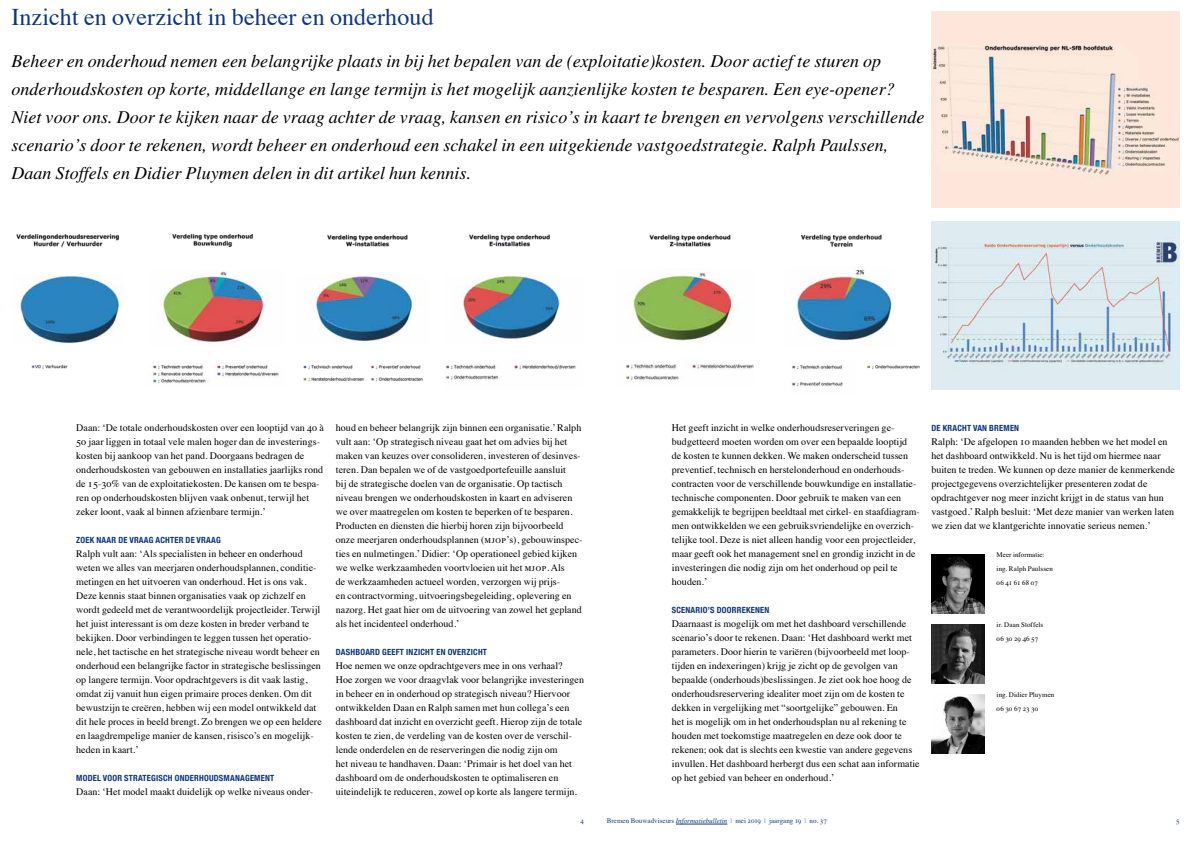
<style>
.page{position:relative;width:1191px;height:842px;background:#fff}
.page>*{position:absolute;margin:0;border:0;box-sizing:border-box;transform-origin:0 0}
.t1{font:24px "Times";letter-spacing:.005em;color:#0f377f}
.t2{font:18px/28px "Times Italic Os F";letter-spacing:.005em;color:#000}
.t3{font:10px/14px "Times";letter-spacing:.005em;color:#000}
.t4{font:700 condensed 8.5px "Helvetica Neue";letter-spacing:.025em;color:#0f377f}
.t5{font:7px/14px "Times";letter-spacing:.01em;color:#000}
.t6{font:7px "Times";letter-spacing:.005em;color:#0f377f}
.t7{font:7px "Times Roman SC";letter-spacing:.01em;color:#000}
.t8{font:7px "Times Roman SC";color:#0f377f}
.s1{font-family:"Times Roman SC"}
.s2{font-family:"Times Italic Os F"}
</style>
<div class="page">
<hr style="left:676px;top:824px;width:51px;height:1px;background:#0f377f">
<img style="left:931px;top:221px;width:248px;height:168px">
<img style="left:16px;top:234px;width:103px;height:14px">
<img style="left:31px;top:364px;width:37px;height:5px">
<img style="left:17px;top:274px;width:105px;height:69px">
<img style="left:172px;top:234px;width:81px;height:13px">
<img style="left:153px;top:362px;width:126px;height:22px">
<img style="left:162px;top:270px;width:109px;height:74px">
<img style="left:469px;top:234px;width:81px;height:13px">
<img style="left:457px;top:275px;width:103px;height:68px">
<img style="left:445px;top:364px;width:131px;height:17px">
<img style="left:801px;top:234px;width:81px;height:13px">
<img style="left:795px;top:269px;width:97px;height:76px">
<img style="left:791px;top:365px;width:52px;height:22px">
<img style="left:867px;top:365px;width:53px;height:4px">
<img style="left:327px;top:234px;width:81px;height:13px">
<img style="left:308px;top:274px;width:105px;height:68px">
<img style="left:303px;top:365px;width:120px;height:17px">
<img style="left:649px;top:234px;width:82px;height:13px">
<img style="left:631px;top:272px;width:105px;height:70px">
<img style="left:626px;top:364px;width:127px;height:18px">
<img style="left:931px;top:554px;width:54px;height:59px">
<img style="left:931px;top:694px;width:54px;height:59px">
<img style="left:931px;top:624px;width:54px;height:59px">
<img style="left:931px;top:11px;width:248px;height:196px">
<h1 class="t1" style="left:11px;top:-5px;width:424px">Inzicht en overzicht in beheer en onderhoud</h1>
<p class="t2" style="left:11px;top:47px;width:914px">Beheer en onderhoud nemen een belangrijke plaats in bij het bepalen van de (exploitatie)kosten. Door actief te sturen op onderhoudskosten op korte, middellange en lange termijn is het mogelijk aanzienlijke kosten te besparen. Een eye-opener?<br>Niet voor ons. Door te kijken naar de vraag achter de vraag, kansen en risico’s in kaart te brengen en vervolgens verschillende scenario’s door te rekenen, wordt beheer en onderhoud een schakel in een uitgekiende vastgoedstrategie. Ralph Paulssen, Daan Stoffels en Didier Pluymen delen in dit artikel hun kennis.</p>
<p class="t3" style="left:76px;top:420px;width:249px">Daan: ‘De totale onderhoudskosten over een looptijd van <span class="s1">40</span> à <span class="s1">50</span> jaar liggen in totaal vele malen hoger dan de investerings&shy;kosten bij aankoop van het pand. Doorgaans bedragen de onderhoudskosten van gebouwen en installaties jaarlijks rond de <span class="s1">15</span>-<span class="s1">30</span>% van de exploitatiekosten. De kansen om te bespa&shy;ren op onderhoudskosten blijven vaak onbenut, terwijl het zeker loont, vaak al binnen afzienbare termijn.’</p>
<p class="t4" style="left:76px;top:533px;width:146px">ZOEK NAAR DE VRAAG ACHTER DE VRAAG</p>
<p class="t3" style="left:76px;top:546px;width:247px">Ralph vult aan: ‘Als specialisten in beheer en onderhoud weten we alles van meerjaren onderhoudsplannen, conditie&shy;metingen en het uitvoeren van onderhoud. Het is ons vak.<br>Deze kennis staat binnen organisaties vaak op zichzelf en wordt gedeeld met de verantwoordelijk projectleider. Terwijl het juist interessant is om deze kosten in breder verband te bekijken. Door verbindingen te leggen tussen het operatio&shy;nele, het tactische en het strategische niveau wordt beheer en onderhoud een belangrijke factor in strategische beslissingen op langere termijn. Voor opdrachtgevers is dit vaak lastig, omdat zij vanuit hun eigen primaire proces denken. Om dit bewustzijn te creëren, hebben wij een model ontwikkeld dat dit hele proces in beeld brengt. Zo brengen we op een heldere en laagdrempelige manier de kansen, risisco’s en mogelijk&shy;heden in kaart.’</p>
<p class="t4" style="left:76px;top:771px;width:199px">MODEL VOOR STRATEGISCH ONDERHOUDSMANAGEMENT</p>
<p class="t3" style="left:76px;top:784px;width:238px">Daan: ‘Het model maakt duidelijk op welke niveaus onder-</p>
<p class="t3" style="left:336px;top:420px;width:248px">houd en beheer belangrijk zijn binnen een organisatie.’ Ralph vult aan: ‘Op strategisch niveau gaat het om advies bij het maken van keuzes over consolideren, investeren of desinves&shy;teren. Dan bepalen we of de vastgoedportefeuille aansluit<br>bij de strategische doelen van de organisatie. Op tactisch niveau brengen we onderhoudskosten in kaart en adviseren we over maatregelen om kosten te beperken of te besparen.<br>Producten en diensten die hierbij horen zijn bijvoorbeeld onze meerjaren onderhoudsplannen (<span class="s1">mjop</span>’s), gebouwinspec&shy;ties en nulmetingen.’ Didier: ‘Op operationeel gebied kijken we welke werkzaamheden voortvloeien uit het <span class="s1">mjop</span>. Als<br>de werkzaamheden actueel worden, verzorgen wij prijs-<br>en contractvorming, uitvoeringsbegeleiding, oplevering en nazorg. Het gaat hier om de uitvoering van zowel het gepland als het incidenteel onderhoud.’</p>
<p class="t4" style="left:336px;top:645px;width:153px">DASHBOARD GEEFT INZICHT EN OVERZICHT</p>
<p class="t3" style="left:336px;top:658px;width:250px">Hoe nemen we onze opdrachtgevers mee in ons verhaal?<br>Hoe zorgen we voor draagvlak voor belangrijke investeringen in beheer en in onderhoud op strategisch niveau? Hiervoor ontwikkelden Daan en Ralph samen met hun collega’s een dashboard dat inzicht en overzicht geeft. Hierop zijn de totale kosten te zien, de verdeling van de kosten over de verschil&shy;lende onderdelen en de reserveringen die nodig zijn om<br>het niveau te handhaven. Daan: ‘Primair is het doel van het dashboard om de onderhoudskosten te optimaliseren en uiteindelijk te reduceren, zowel op korte als langere termijn.</p>
<p class="t3" style="left:672px;top:420px;width:248px">Het geeft inzicht in welke onderhoudsreserveringen ge-- budgetteerd moeten worden om over een bepaalde looptijd de kosten te kunnen dekken. We maken onderscheid tussen preventief, technisch en herstelonderhoud en onderhouds&shy;contracten voor de verschillende bouwkundige en installatie&shy;technische componenten. Door gebruik te maken van een gemakkelijk te begrijpen beeldtaal met cirkel- en staafdiagram&shy;men ontwikkelden we een gebruiksvriendelijke en overzich&shy;telijke tool. Deze is niet alleen handig voor een projectleider, maar geeft ook het management snel en grondig inzicht in de investeringen die nodig zijn om het onderhoud op peil te houden.’</p>
<p class="t4" style="left:672px;top:603px;width:99px">SCENARIO’S DOORREKENEN</p>
<p class="t3" style="left:672px;top:616px;width:249px">Daarnaast is mogelijk om met het dashboard verschillende scenario’s door te rekenen. Daan: ‘Het dashboard werkt met parameters. Door hierin te variëren (bijvoorbeeld met loop&shy;tijden en indexeringen) krijg je zicht op de gevolgen van bepaalde (onderhouds)beslissingen. Je ziet ook hoe hoog de onderhoudsreservering idealiter moet zijn om de kosten te dekken in vergelijking met “soortgelijke” gebouwen. En<br>het is mogelijk om in het onderhoudsplan nu al rekening te houden met toekomstige maatregelen en deze ook door te rekenen; ook dat is slechts een kwestie van andere gegevens invullen. Het dashboard herbergt dus een schat aan informatie op het gebied van beheer en onderhoud.’</p>
<p class="t4" style="left:931px;top:421px;width:89px">DE KRACHT VAN BREMEN</p>
<p class="t3" style="left:931px;top:434px;width:245px">Ralph: ‘De afgelopen <span class="s1">10</span> maanden hebben we het model en het dashboard ontwikkeld. Nu is het tijd om hiermee naar buiten te treden. We kunnen op deze manier de kenmerkende projectgegevens overzichtelijker presenteren zodat de opdrachtgever nog meer inzicht krijgt in de status van hun vastgoed.’ Ralph besluit: ‘Met deze manier van werken laten we zien dat we klantgerichte innovatie serieus nemen.’</p>
<p class="t5" style="left:996px;top:547px;width:58px">Meer informatie: ing. Ralph Paulssen</p>
<p class="t7" style="left:996px;top:579px;width:43px">06 41 61 68 07</p>
<p class="t5" style="left:996px;top:617px;width:48px">ir. Daan Stoffels</p>
<p class="t7" style="left:996px;top:635px;width:43px">06 30 29 46 57</p>
<p class="t5" style="left:996px;top:687px;width:59px">ing. Didier Pluymen</p>
<p class="t7" style="left:996px;top:705px;width:43px">06 30 67 23 30</p>
<p class="t8" style="left:580px;top:817px;width:5px">4</p>
<p class="t6" style="left:607px;top:814px;width:222px">Bremen Bouwadviseurs <span class="s2">Informatiebulletin</span> | mei <span class="s1">2019</span> | jaargang <span class="s1">19</span> | no. <span class="s1">37</span></p>
<p class="t8" style="left:1176px;top:817px;width:5px">5</p>
</div>
